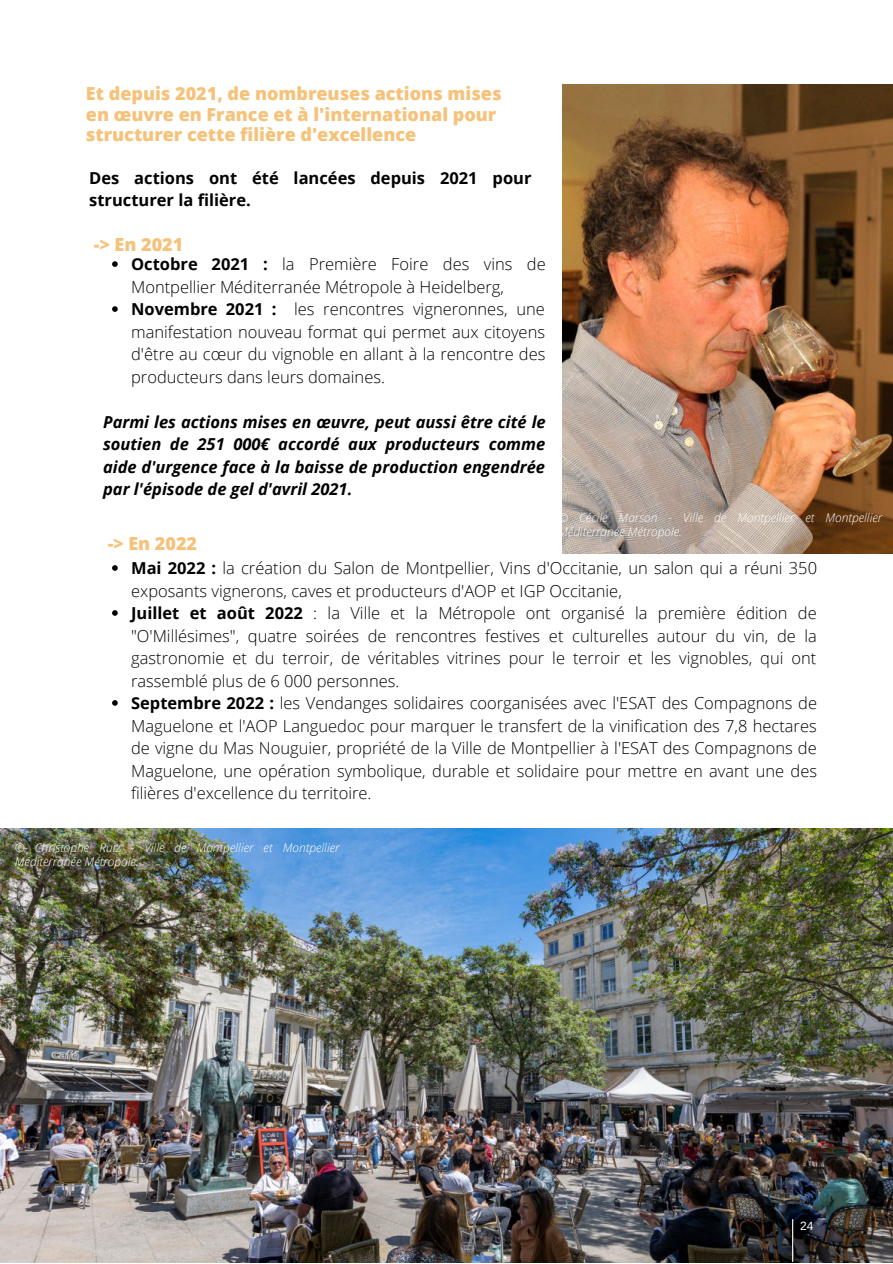
<style>
.page{position:relative;width:893px;height:1264px;background:#fff}
.page>*{position:absolute;margin:0;border:0;box-sizing:border-box;transform-origin:0 0}
.t1{font:800 18px/20.2px "Open Sans";color:#f6c27a}
.t2{font:300 16.5px/22.5px "Open Sans";color:#000}
.t3{font:italic 700 16.5px/22.5px "Open Sans";color:#000;text-align:justify}
.t4{font:700 16.5px/22.5px "Open Sans";color:#000}
.t5{font:italic 300 12px/14px "Open Sans";color:#fff}
.t6{font:12px "Arimo";color:#fff}
.s1{font-weight:700}
</style>
<div class="page">
<img style="left:0;top:828px;width:892px;height:434px">
<hr style="left:792px;top:1219px;width:1px;height:42px;background:#fff">
<img style="left:562px;top:84px;width:330px;height:469px">
<svg style="left:112px;top:261px;width:6px;height:6px"></svg>
<svg style="left:112px;top:306px;width:6px;height:6px"></svg>
<svg style="left:112px;top:565px;width:6px;height:6px"></svg>
<svg style="left:112px;top:610px;width:6px;height:5px"></svg>
<svg style="left:112px;top:700px;width:6px;height:5px"></svg>
<p class="t1" style="left:86px;top:83px;width:417px">Et depuis 2021, de nombreuses actions mises en œuvre en France et à l'international pour structurer cette filière d'excellence</p>
<p class="t4" style="left:89px;top:166px;width:443px">Des actions ont été lancées depuis 2021 pour structurer la filière.</p>
<p class="t1" style="left:94px;top:233px;width:91px">-&gt; En 2021</p>
<p class="t2" style="left:131px;top:252px;width:416px"><span class="s1">Octobre 2021 :</span> la Première Foire des vins de Montpellier Méditerranée Métropole à Heidelberg, <span class="s1">Novembre 2021 :</span> les rencontres vigneronnes, une manifestation nouveau format qui permet aux citoyens d'être au cœur du vignoble en allant à la rencontre des producteurs dans leurs domaines.</p>
<p class="t3" style="left:103px;top:410px;width:444px">Parmi les actions mises en œuvre, peut aussi être cité le soutien de 251 000€ accordé aux producteurs comme aide d'urgence face à la baisse de production engendrée par l'épisode de gel d'avril 2021.</p>
<p class="t1" style="left:108px;top:532px;width:91px">-&gt; En 2022</p>
<p class="t2" style="left:131px;top:556px;width:687px"><span class="s1">Mai 2022 :</span> la création du Salon de Montpellier, Vins d'Occitanie, un salon qui a réuni 350 exposants vignerons, caves et producteurs d'AOP et IGP Occitanie,<br><span class="s1">Juillet et août 2022</span> : la Ville et la Métropole ont organisé la première édition de "O'Millésimes", quatre soirées de rencontres festives et culturelles autour du vin, de la gastronomie et du terroir, de véritables vitrines pour le terroir et les vignobles, qui ont rassemblé plus de 6 000 personnes.<br><span class="s1">Septembre 2022 :</span> les Vendanges solidaires coorganisées avec l'ESAT des Compagnons de Maguelone et l'AOP Languedoc pour marquer le transfert de la vinification des 7,8 hectares de vigne du Mas Nouguier, propriété de la Ville de Montpellier à l'ESAT des Compagnons de Maguelone, une opération symbolique, durable et solidaire pour mettre en avant une des filières d'excellence du territoire.</p>
<p class="t5" style="left:558px;top:510px;width:326px">© Cécile Marson - Ville de Montpellier et Montpellier<br>Méditerranée Métropole.</p>
<p class="t5" style="left:15px;top:840px;width:326px">© Christophe Ruiz - Ville de Montpellier et Montpellier<br>Méditerranée Métropole.</p>
<p class="t6" style="left:800px;top:1218px;width:15px">24</p>
</div>
